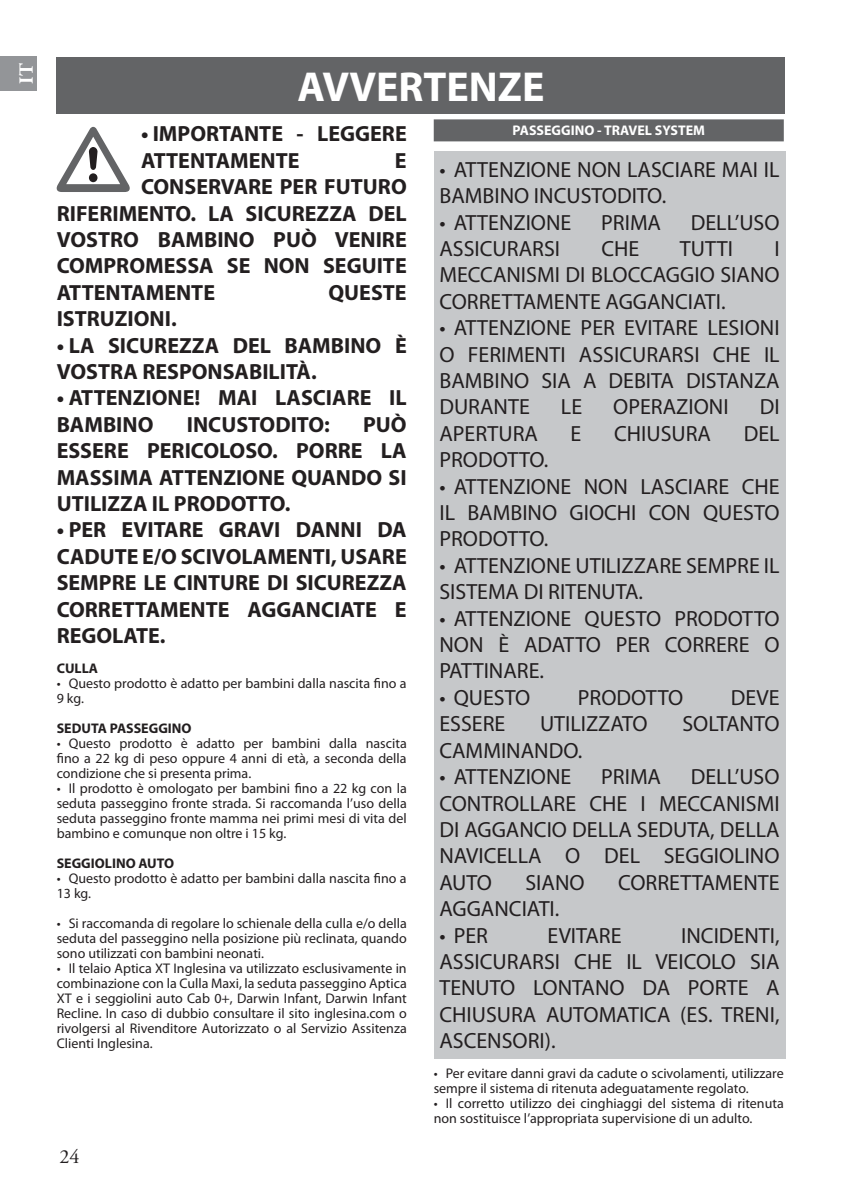
<style>
.page{position:relative;width:842px;height:1191px;background:#fff}
.page>*{position:absolute;margin:0;border:0;box-sizing:border-box;transform-origin:0 0}
.t1{font:700 42px "Myriad Pro";color:#fff}
.t2{font:22px/26.4px "Myriad Pro";color:#231f20;text-align:justify}
.t3{font:700 22px/26.4px "Myriad Pro";color:#231f20}
.t4{font:20px "Adobe Garamond Pro";color:#231f20}
.t5{font:700 20px "Adobe Garamond Pro";color:#fff}
.t6{font:14px/15px "Myriad Pro";color:#231f20}
.t7{font:700 14px "Myriad Pro";color:#231f20}
.t8{font:700 14px "Myriad Pro";color:#fff}
</style>
<div class="page">
<div style="left:0;top:57px;width:37px;height:34px;background:#939598"></div>
<div style="left:434px;top:151px;width:351px;height:907px;background:#c6c8ca"></div>
<div style="left:57px;top:57px;width:728px;height:56px;background:#636466"></div>
<svg style="left:57px;top:127px;width:73px;height:65px"></svg>
<div style="left:434px;top:119px;width:350px;height:22px;background:#636466"></div>
<h3 class="t5" style="left:19px;top:84px;width:22px;rotate:-90deg">IT</h3>
<h1 class="t1" style="left:297px;top:71px;width:249px">AVVERTENZE</h1>
<h2 class="t3" style="left:141px;top:122px;width:267px">• IMPORTANTE - LEGGERE<br>ATTENTAMENTE</h2>
<p class="t8" style="left:512px;top:125px;width:194px">PASSEGGINO - TRAVEL SYSTEM</p>
<h2 class="t2" style="left:439px;top:157px;width:342px">• ATTENZIONE NON LASCIARE MAI IL<br>BAMBINO INCUSTODITO.</h2>
<h2 class="t2" style="left:439px;top:210px;width:133px">• ATTENZIONE</h2>
<h2 class="t2" style="left:601px;top:210px;width:61px">PRIMA</h2>
<h2 class="t2" style="left:691px;top:210px;width:90px">DELL’USO</h2>
<h2 class="t2" style="left:439px;top:237px;width:122px">ASSICURARSI</h2>
<h2 class="t2" style="left:601px;top:237px;width:39px">CHE</h2>
<h2 class="t2" style="left:680px;top:237px;width:55px">TUTTI</h2>
<h2 class="t3" style="left:395px;top:149px;width:13px">E</h2>
<h2 class="t3" style="left:141px;top:175px;width:267px">CONSERVARE PER FUTURO</h2>
<h2 class="t3" style="left:57px;top:201px;width:351px">RIFERIMENTO. LA SICUREZZA DEL</h2>
<h2 class="t3" style="left:57px;top:228px;width:352px">VOSTRO BAMBINO PUÒ VENIRE</h2>
<h2 class="t3" style="left:57px;top:254px;width:352px">COMPROMESSA SE NON SEGUITE</h2>
<h2 class="t3" style="left:57px;top:281px;width:160px">ATTENTAMENTE</h2>
<h2 class="t3" style="left:328px;top:281px;width:80px">QUESTE</h2>
<h2 class="t3" style="left:57px;top:307px;width:122px">ISTRUZIONI.</h2>
<h2 class="t3" style="left:57px;top:333px;width:352px">• LA SICUREZZA DEL BAMBINO È<br>VOSTRA RESPONSABILITÀ.</h2>
<h2 class="t3" style="left:57px;top:386px;width:351px">• ATTENZIONE! MAI LASCIARE IL<br>BAMBINO</h2>
<h2 class="t2" style="left:439px;top:237px;width:342px;text-indent:335px">I MECCANISMI DI BLOCCAGGIO SIANO CORRETTAMENTE AGGANCIATI.</h2>
<h2 class="t2" style="left:439px;top:316px;width:342px">• ATTENZIONE PER EVITARE LESIONI O FERIMENTI ASSICURARSI CHE IL BAMBINO SIA A DEBITA DISTANZA DURANTE</h2>
<h2 class="t2" style="left:561px;top:395px;width:23px">LE</h2>
<h2 class="t2" style="left:613px;top:395px;width:117px">OPERAZIONI</h2>
<h2 class="t2" style="left:760px;top:395px;width:21px">DI</h2>
<h2 class="t3" style="left:57px;top:413px;width:352px;text-align:justify;text-indent:306px">PUÒ ESSERE PERICOLOSO. PORRE LA MASSIMA ATTENZIONE QUANDO SI UTILIZZA IL PRODOTTO.</h2>
<h2 class="t3" style="left:57px;top:518px;width:352px;text-align:justify">• PER EVITARE GRAVI DANNI DA CADUTE E/O SCIVOLAMENTI, USARE SEMPRE LE CINTURE DI SICUREZZA CORRETTAMENTE AGGANCIATE E REGOLATE.</h2>
<p class="t7" style="left:57px;top:663px;width:43px">CULLA</p>
<p class="t6" style="left:57px;top:677px;width:351px">• Questo prodotto è adatto per bambini dalla nascita fino a<br>9 kg.</p>
<p class="t7" style="left:57px;top:723px;width:136px">SEDUTA PASSEGGINO</p>
<p class="t6" style="left:57px;top:737px;width:352px;text-align:justify">• Questo prodotto è adatto per bambini dalla nascita fino a 22 kg di peso oppure 4 anni di età, a seconda della condizione che si presenta prima.</p>
<p class="t6" style="left:57px;top:781px;width:352px;text-align:justify">• Il prodotto è omologato per bambini fino a 22 kg con la seduta passeggino fronte strada. Si raccomanda l’uso della seduta passeggino fronte mamma nei primi mesi di vita del bambino e comunque non oltre i 15 kg.</p>
<p class="t7" style="left:57px;top:858px;width:119px">SEGGIOLINO AUTO</p>
<p class="t6" style="left:57px;top:871px;width:351px">• Questo prodotto è adatto per bambini dalla nascita fino a<br>13 kg.</p>
<p class="t6" style="left:57px;top:916px;width:352px;text-align:justify">• Si raccomanda di regolare lo schienale della culla e/o della seduta del passeggino nella posizione più reclinata, quando sono utilizzati con bambini neonati.</p>
<p class="t6" style="left:57px;top:961px;width:352px;text-align:justify">• Il telaio Aptica XT Inglesina va utilizzato esclusivamente in combinazione con la Culla Maxi, la seduta passeggino Aptica XT e i seggiolini auto Cab 0+, Darwin Infant, Darwin Infant Recline. In caso di dubbio consultare il sito inglesina.com o rivolgersi al Rivenditore Autorizzato o al Servizio Assitenza Clienti Inglesina.</p>
<h2 class="t3" style="left:187px;top:413px;width:145px">INCUSTODITO:</h2>
<h2 class="t2" style="left:439px;top:421px;width:100px">APERTURA</h2>
<h2 class="t2" style="left:571px;top:421px;width:12px">E</h2>
<h2 class="t2" style="left:614px;top:421px;width:99px">CHIUSURA</h2>
<h2 class="t2" style="left:744px;top:421px;width:37px">DEL</h2>
<h2 class="t2" style="left:439px;top:448px;width:111px">PRODOTTO.</h2>
<h2 class="t2" style="left:439px;top:474px;width:342px">• ATTENZIONE NON LASCIARE CHE IL BAMBINO GIOCHI CON QUESTO PRODOTTO.</h2>
<h2 class="t2" style="left:439px;top:553px;width:342px">• ATTENZIONE UTILIZZARE SEMPRE IL<br>SISTEMA DI RITENUTA.</h2>
<h2 class="t2" style="left:439px;top:606px;width:342px">• ATTENZIONE QUESTO PRODOTTO NON È ADATTO PER CORRERE O PATTINARE.</h2>
<h2 class="t2" style="left:439px;top:685px;width:92px">• QUESTO</h2>
<h2 class="t2" style="left:578px;top:685px;width:107px">PRODOTTO</h2>
<h2 class="t2" style="left:731px;top:685px;width:50px">DEVE</h2>
<h2 class="t2" style="left:439px;top:712px;width:67px">ESSERE</h2>
<h2 class="t2" style="left:540px;top:712px;width:109px">UTILIZZATO</h2>
<h2 class="t2" style="left:682px;top:712px;width:99px">SOLTANTO</h2>
<h2 class="t2" style="left:439px;top:738px;width:144px">CAMMINANDO.</h2>
<h2 class="t2" style="left:439px;top:765px;width:133px">• ATTENZIONE</h2>
<h2 class="t2" style="left:601px;top:765px;width:61px">PRIMA</h2>
<h2 class="t2" style="left:439px;top:765px;width:342px;text-indent:251px">DELL’USO CONTROLLARE CHE I MECCANISMI DI AGGANCIO DELLA SEDUTA, DELLA NAVICELLA O DEL SEGGIOLINO AUTO</h2>
<h2 class="t2" style="left:525px;top:870px;width:61px">SIANO</h2>
<h2 class="t2" style="left:618px;top:870px;width:163px">CORRETTAMENTE</h2>
<h2 class="t2" style="left:439px;top:897px;width:122px">AGGANCIATI.</h2>
<h2 class="t2" style="left:439px;top:923px;width:50px">• PER</h2>
<h2 class="t2" style="left:548px;top:923px;width:75px">EVITARE</h2>
<h2 class="t2" style="left:439px;top:923px;width:342px;text-indent:242px">INCIDENTI, ASSICURARSI CHE IL VEICOLO SIA TENUTO LONTANO DA PORTE A CHIUSURA AUTOMATICA (ES. TRENI, ASCENSORI).</h2>
<p class="t6" style="left:434px;top:1067px;width:351px">• Per evitare danni gravi da cadute o scivolamenti, utilizzare sempre il sistema di ritenuta adeguatamente regolato.</p>
<p class="t6" style="left:434px;top:1097px;width:352px">• Il corretto utilizzo dei cinghiaggi del sistema di ritenuta non sostituisce l’appropriata supervisione di un adulto.</p>
<h3 class="t4" style="left:59px;top:1148px;width:21px">24</h3>
</div>
